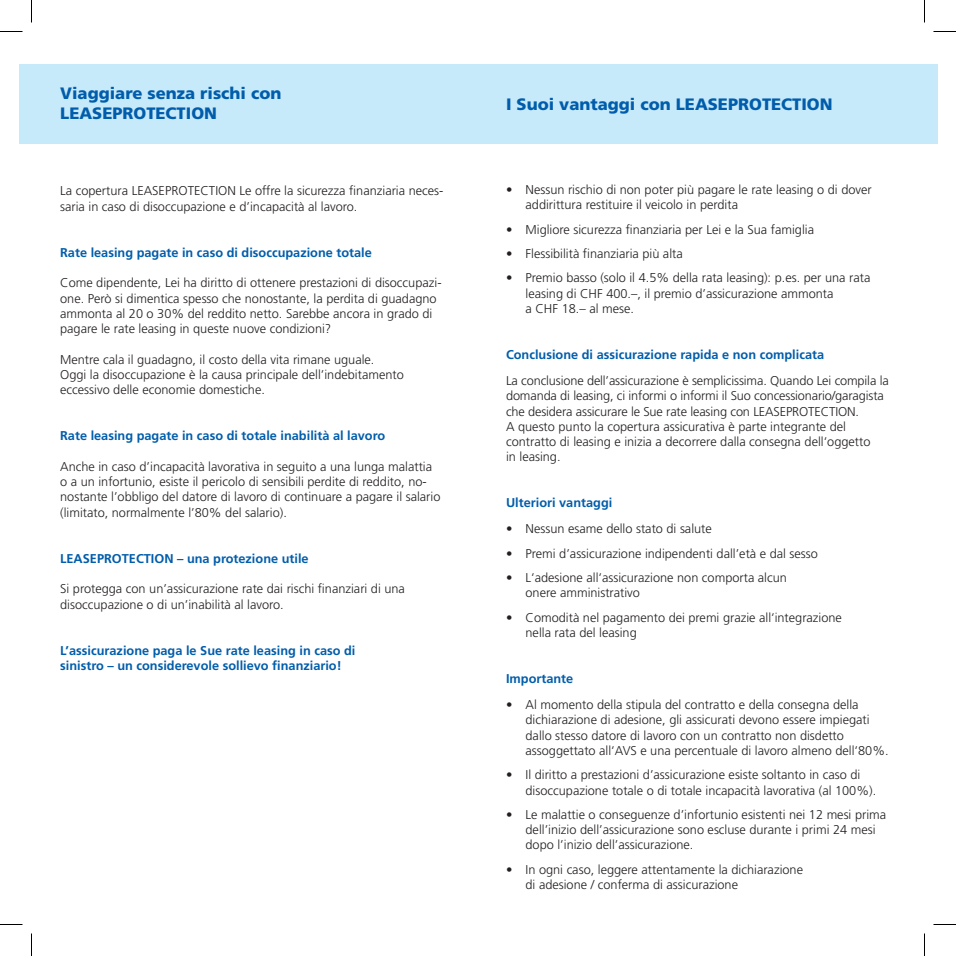
<style>
.page{position:relative;width:956px;height:956px;background:#fff}
.page>*{position:absolute;margin:0;border:0;box-sizing:border-box;transform-origin:0 0}
.t1{font:900 16.5px/19.8px "Frutiger LT Std";color:#015dab}
.t2{font:300 12.75px/15.3px "Frutiger LT Std";color:#231f20}
.t3{font:700 12.75px/15.3px "Frutiger LT Std";color:#015dab}
</style>
<div class="page">
<div style="left:19px;top:64px;width:918px;height:80px;background:#c6eafa"></div>
<svg style="left:0;top:31px;width:22px;height:1px"></svg>
<svg style="left:933px;top:31px;width:23px;height:1px"></svg>
<svg style="left:0;top:924px;width:22px;height:1px"></svg>
<svg style="left:933px;top:924px;width:23px;height:1px"></svg>
<svg style="left:31px;top:0;width:1px;height:23px"></svg>
<svg style="left:31px;top:933px;width:1px;height:23px"></svg>
<svg style="left:924px;top:0;width:1px;height:23px"></svg>
<svg style="left:924px;top:933px;width:1px;height:23px"></svg>
<p class="t1" style="left:60px;top:84px;width:223px">Viaggiare senza rischi con<br>LEASEPROTECTION</p>
<p class="t2" style="left:60px;top:184px;width:385px">La copertura LEASEPROTECTION Le offre la sicurezza finanziaria neces&shy;saria in caso di disoccupazione e d’incapacità al lavoro.</p>
<p class="t3" style="left:60px;top:245px;width:313px">Rate leasing pagate in caso di disoccupazione totale</p>
<p class="t2" style="left:60px;top:275px;width:383px">Come dipendente, Lei ha diritto di ottenere prestazioni di disoccupazi&shy;one. Però si dimentica spesso che nonostante, la perdita di guadagno ammonta al 20 o 30% del reddito netto. Sarebbe ancora in grado di pagare le rate leasing in queste nuove condizioni?</p>
<p class="t2" style="left:60px;top:352px;width:345px">Mentre cala il guadagno, il costo della vita rimane uguale.<br>Oggi la disoccupazione è la causa principale dell’indebitamento eccessivo delle economie domestiche.</p>
<p class="t3" style="left:60px;top:428px;width:327px">Rate leasing pagate in caso di totale inabilità al lavoro</p>
<p class="t2" style="left:60px;top:459px;width:382px">Anche in caso d’incapacità lavorativa in seguito a una lunga malattia o a un infortunio, esiste il pericolo di sensibili perdite di reddito, no&shy;nostante l’obbligo del datore di lavoro di continuare a pagare il salario (limitato, normalmente l’80% del salario).</p>
<p class="t3" style="left:60px;top:551px;width:250px">LEASEPROTECTION – una protezione utile</p>
<p class="t2" style="left:60px;top:581px;width:346px">Si protegga con un’assicurazione rate dai rischi finanziari di una disoccupazione o di un’inabilità al lavoro.</p>
<p class="t3" style="left:60px;top:642px;width:297px">L’assicurazione paga le Sue rate leasing in caso di sinistro – un considerevole sollievo finanziario!</p>
<p class="t1" style="left:506px;top:94px;width:328px">I Suoi vantaggi con LEASEPROTECTION</p>
<p class="t2" style="left:526px;top:182px;width:348px;text-indent:-19px">• Nessun rischio di non poter più pagare le rate leasing o di dover addirittura restituire il veicolo in perdita</p>
<p class="t2" style="left:506px;top:222px;width:310px">• Migliore sicurezza finanziaria per Lei e la Sua famiglia</p>
<p class="t2" style="left:506px;top:246px;width:178px">• Flessibilità finanziaria più alta</p>
<p class="t2" style="left:526px;top:270px;width:346px;text-indent:-19px">• Premio basso (solo il 4.5% della rata leasing): p.es. per una rata leasing di CHF 400.–, il premio d’assicurazione ammonta<br>a CHF 18.– al mese.</p>
<p class="t3" style="left:506px;top:347px;width:320px">Conclusione di assicurazione rapida e non complicata</p>
<p class="t2" style="left:506px;top:373px;width:384px">La conclusione dell’assicurazione è semplicissima. Quando Lei compila la domanda di leasing, ci informi o informi il Suo concessionario/garagista che desidera assicurare le Sue rate leasing con LEASEPROTECTION.<br>A questo punto la copertura assicurativa è parte integrante del contratto di leasing e inizia a decorrere dalla consegna dell‘oggetto<br>in leasing.</p>
<p class="t3" style="left:506px;top:495px;width:108px">Ulteriori vantaggi</p>
<p class="t2" style="left:506px;top:522px;width:207px">• Nessun esame dello stato di salute</p>
<p class="t2" style="left:506px;top:546px;width:313px">• Premi d’assicurazione indipendenti dall’età e dal sesso</p>
<p class="t2" style="left:526px;top:570px;width:263px;text-indent:-19px">• L‘adesione all‘assicurazione non comporta alcun onere amministrativo</p>
<p class="t2" style="left:526px;top:610px;width:318px;text-indent:-19px">• Comodità nel pagamento dei premi grazie all‘integrazione nella rata del leasing</p>
<p class="t3" style="left:506px;top:671px;width:69px">Importante</p>
<p class="t2" style="left:526px;top:697px;width:365px;text-indent:-19px">• Al momento della stipula del contratto e della consegna della dichiarazione di adesione, gli assicurati devono essere impiegati dallo stesso datore di lavoro con un contratto non disdetto assoggettato all‘AVS e una percentuale di lavoro almeno dell‘80%.</p>
<p class="t2" style="left:526px;top:767px;width:352px;text-indent:-19px">• Il diritto a prestazioni d’assicurazione esiste soltanto in caso di disoccupazione totale o di totale incapacità lavorativa (al 100%).</p>
<p class="t2" style="left:526px;top:807px;width:362px;text-indent:-19px">• Le malattie o conseguenze d’infortunio esistenti nei 12 mesi prima dell’inizio dell’assicurazione sono escluse durante i primi 24 mesi dopo l’inizio dell’assicurazione.</p>
<p class="t2" style="left:526px;top:862px;width:279px;text-indent:-19px">• In ogni caso, leggere attentamente la dichiarazione di adesione / conferma di assicurazione</p>
</div>
